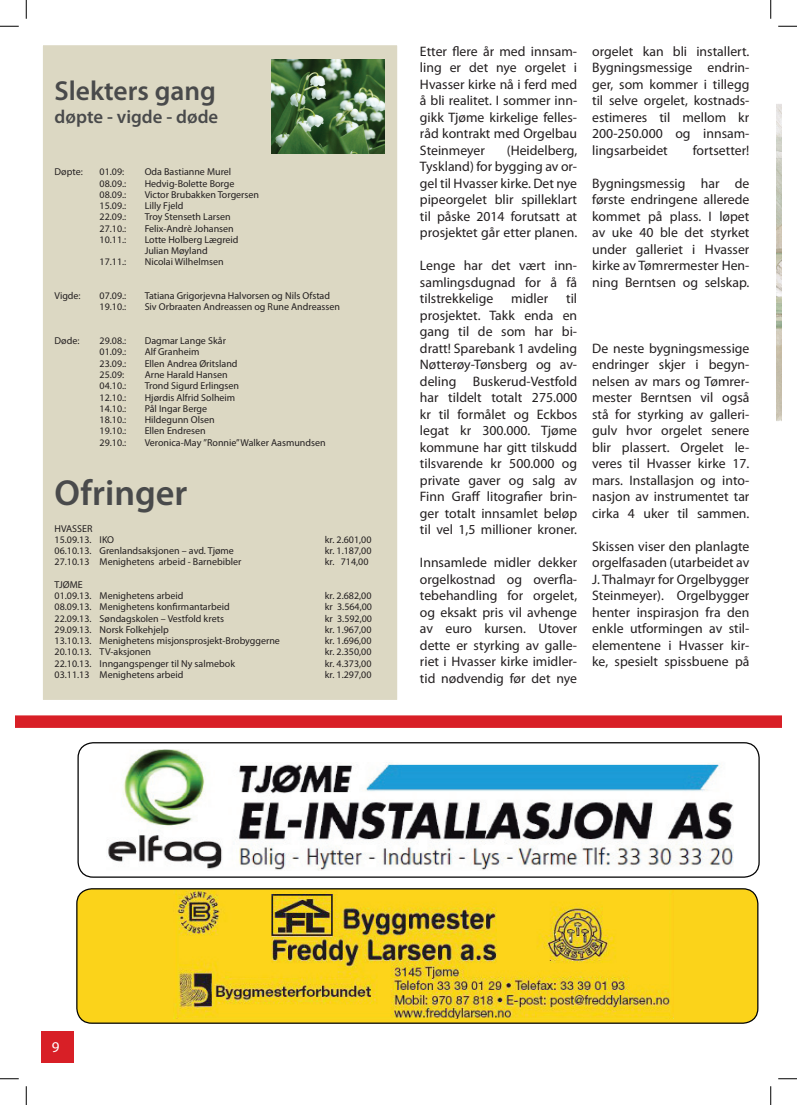
<style>
.page{position:relative;width:797px;height:1105px;background:#fff}
.page>*{position:absolute;margin:0;border:0;box-sizing:border-box;transform-origin:0 0}
.t1{font:600 36.25px "Myriad Pro";color:#494a4b}
.t2{font:600 27.5px "Myriad Pro";color:#494a4b}
.t3{font:600 18.75px "Myriad Pro";color:#494a4b}
.t4{font:15px "Myriad Pro";color:#fff}
.t5{font:13.75px/16.5px "Myriad Pro";color:#231f20;text-align:justify}
.t6{font:10px/11.2px "Myriad Pro";color:#231f20}
</style>
<div class="page">
<div style="left:42px;top:44px;width:356px;height:657px;background:#dcd8c3;border:1px solid #fff"></div>
<img style="left:272px;top:60px;width:112px;height:94px">
<div style="left:42px;top:1031px;width:32px;height:32px;background:#d81f26"></div>
<div style="left:16px;top:715px;width:765px;height:13px;background:#d81f26"></div>
<img style="left:108px;top:749px;width:625px;height:122px">
<div style="left:77px;top:742px;width:682px;height:136px;border:1px solid #000;border-radius:15px"></div>
<div style="left:77px;top:889px;width:680px;height:134px;background:#fbd31a;border-radius:15px"></div>
<div style="left:76px;top:888px;width:682px;height:136px;border:1px solid #000;border-radius:15px"></div>
<img style="left:174px;top:891px;width:499px;height:128px">
<img style="left:776px;top:104px;width:5px;height:317px">
<svg style="left:0;top:25px;width:19px;height:2px"></svg>
<svg style="left:778px;top:25px;width:19px;height:2px"></svg>
<svg style="left:0;top:1078px;width:19px;height:1px"></svg>
<svg style="left:778px;top:1078px;width:19px;height:1px"></svg>
<svg style="left:25px;top:0;width:2px;height:19px"></svg>
<svg style="left:25px;top:1086px;width:2px;height:19px"></svg>
<svg style="left:770px;top:0;width:1px;height:19px"></svg>
<svg style="left:770px;top:1086px;width:1px;height:19px"></svg>
<h2 class="t2" style="left:55px;top:73px;width:163px">Slekters gang</h2>
<h3 class="t3" style="left:55px;top:104px;width:165px">døpte - vigde - døde</h3>
<p class="t6" style="left:55px;top:166px;width:30px">Døpte:</p>
<p class="t6" style="left:100px;top:166px;width:40px">01.09: O</p>
<p class="t6" style="left:152px;top:166px;width:81px">da Bastianne Murel</p>
<p class="t6" style="left:100px;top:178px;width:28px">08.09.:</p>
<p class="t6" style="left:145px;top:178px;width:91px">Hedvig-Bolette Borge</p>
<p class="t6" style="left:100px;top:189px;width:28px">08.09.:</p>
<p class="t6" style="left:100px;top:189px;width:161px;text-indent:45px">Victor Brubakken Torgersen<br>15.09.: Lilly Fjeld<br>22.09.:</p>
<p class="t6" style="left:145px;top:211px;width:87px">Troy Stenseth Larsen</p>
<p class="t6" style="left:100px;top:223px;width:28px">27.10.:</p>
<p class="t6" style="left:145px;top:223px;width:91px">Felix-Andrè Johansen</p>
<p class="t6" style="left:100px;top:234px;width:140px">10.11.: Lotte Holberg Lægreid</p>
<p class="t6" style="left:145px;top:245px;width:65px">Julian Møyland</p>
<p class="t6" style="left:100px;top:256px;width:28px">17.11.:</p>
<p class="t6" style="left:145px;top:256px;width:80px">Nicolai Wilhelmsen</p>
<p class="t6" style="left:100px;top:290px;width:242px;text-indent:45px">Tatiana Grigorjevna Halvorsen og Nils Ofstad<br>19.10.: Siv Orbraaten Andreassen og Rune Andreassen</p>
<p class="t6" style="left:55px;top:290px;width:28px">Vigde:</p>
<p class="t6" style="left:100px;top:290px;width:28px">07.09.:</p>
<p class="t6" style="left:100px;top:335px;width:139px;text-indent:45px">Dagmar Lange Skår<br>01.09.: Alf Granheim<br>23.09.: Ellen Andrea Øritsland<br>25.09: A</p>
<p class="t6" style="left:55px;top:335px;width:26px">Døde:</p>
<p class="t6" style="left:100px;top:335px;width:28px">29.08.:</p>
<p class="t6" style="left:151px;top:369px;width:78px">rne Harald Hansen</p>
<p class="t6" style="left:100px;top:380px;width:28px">04.10.:</p>
<p class="t6" style="left:145px;top:380px;width:96px">Trond Sigurd Erlingsen</p>
<p class="t6" style="left:100px;top:391px;width:28px">12.10.:</p>
<p class="t6" style="left:145px;top:391px;width:92px">Hjørdis Alfrid Solheim</p>
<p class="t6" style="left:100px;top:403px;width:28px">14.10.:</p>
<p class="t6" style="left:145px;top:403px;width:64px">Pål Ingar Berge</p>
<p class="t6" style="left:100px;top:414px;width:28px">18.10.:</p>
<p class="t6" style="left:100px;top:414px;width:117px;text-indent:45px">Hildegunn Olsen<br>19.10.: Ellen Endresen<br>29.10.:</p>
<p class="t6" style="left:145px;top:436px;width:182px">Veronica-May ”Ronnie” Walker Aasmundsen</p>
<h1 class="t1" style="left:55px;top:470px;width:134px">Ofringer</h1>
<p class="t6" style="left:55px;top:522px;width:18px">HVASSE</p>
<p class="t6" style="left:55px;top:522px;width:74px;text-align:center">R<br>15.09.13. IKO</p>
<p class="t6" style="left:325px;top:534px;width:48px">kr. 2.601,00</p>
<p class="t6" style="left:55px;top:545px;width:181px">06.10.13. Grenlandsaksjonen – avd. Tjøme</p>
<p class="t6" style="left:325px;top:545px;width:48px">kr. 1.187,00</p>
<p class="t6" style="left:55px;top:556px;width:188px">27.10.13 Menighetens arbeid - Barnebibler</p>
<p class="t6" style="left:325px;top:556px;width:45px">kr. 714,00</p>
<p class="t6" style="left:55px;top:579px;width:130px">TJØME<br>01.09.13. Menighetens arbeid</p>
<p class="t6" style="left:325px;top:590px;width:48px">kr. 2.682,00</p>
<p class="t6" style="left:55px;top:601px;width:177px">08.09.13. Menighetens konfirmantarbeid</p>
<p class="t6" style="left:325px;top:601px;width:49px">kr 3.564,00</p>
<p class="t6" style="left:55px;top:612px;width:171px">22.09.13. Søndagskolen – Vestfold krets</p>
<p class="t6" style="left:325px;top:612px;width:49px">kr 3.592,00</p>
<p class="t6" style="left:55px;top:624px;width:116px">29.09.13. Norsk Folkehjelp</p>
<p class="t6" style="left:325px;top:624px;width:48px">kr. 1.967,00</p>
<p class="t6" style="left:55px;top:635px;width:227px">13.10.13. Menighetens misjonsprosjekt-Brobyggerne</p>
<p class="t6" style="left:325px;top:635px;width:48px">kr. 1.696,00</p>
<p class="t6" style="left:55px;top:646px;width:98px">20.10.13. TV-aksjonen</p>
<p class="t6" style="left:325px;top:646px;width:48px">kr. 2.350,00</p>
<p class="t6" style="left:55px;top:657px;width:182px">22.10.13. Inngangspenger til Ny salmebok</p>
<p class="t6" style="left:325px;top:657px;width:48px">kr. 4.373,00</p>
<p class="t6" style="left:55px;top:669px;width:130px">03.11.13 Menighetens arbeid</p>
<p class="t6" style="left:325px;top:669px;width:48px">kr. 1.297,00</p>
<p class="t5" style="left:420px;top:43px;width:159px">Etter flere år med innsam&shy;ling er det nye orgelet i Hvasser kirke nå i ferd med å bli realitet. I sommer inn&shy;gikk Tjøme kirkelige felles&shy;råd kontrakt med Orgelbau Steinmeyer</p>
<p class="t5" style="left:420px;top:142px;width:159px;text-indent:87px">(Heidelberg, Tyskland) for bygging av or&shy;gel til Hvasser kirke. Det nye pipeorgelet blir spilleklart til påske 2014 forutsatt at prosjektet går etter planen.</p>
<p class="t5" style="left:420px;top:257px;width:159px">Lenge har det vært inn&shy;samlingsdugnad for å få tilstrekkelige</p>
<p class="t5" style="left:420px;top:290px;width:159px;text-indent:146px">til prosjektet. Takk enda en gang til de som har bi&shy;dratt! Sparebank 1 avdeling Nøtterøy-Tønsberg og av&shy;deling Buskerud-Vestfold har tildelt totalt 275.000 kr til formålet og Eckbos legat kr 300.000. Tjøme kommune har gitt tilskudd tilsvarende kr 500.000 og private gaver og salg av Finn Graff litografier brin&shy;ger totalt innsamlet beløp til vel 1,5 millioner kroner.</p>
<p class="t5" style="left:420px;top:554px;width:159px">Innsamlede midler dekker orgelkostnad og overfla&shy;tebehandling for orgelet, og eksakt pris vil avhenge av euro kursen. Utover dette er styrking av galle&shy;riet i Hvasser kirke imidler&shy;tid nødvendig før det nye</p>
<p class="t5" style="left:511px;top:290px;width:39px">midler</p>
<p class="t5" style="left:592px;top:43px;width:159px">orgelet kan bli installert.<br>Bygningsmessige endrin&shy;ger, som kommer i tillegg til selve orgelet, kostnads&shy;estimeres til mellom kr 200-250.000 og innsam&shy;lingsarbeidet</p>
<p class="t5" style="left:692px;top:142px;width:58px">fortsetter!</p>
<p class="t5" style="left:592px;top:175px;width:159px">Bygningsmessig har de første endringene allerede kommet på plass. I løpet av uke 40 ble det styrket under galleriet i Hvasser kirke av Tømrermester Hen&shy;ning Berntsen og selskap.</p>
<p class="t5" style="left:592px;top:340px;width:159px">De neste bygningsmessige endringer skjer i begyn&shy;nelsen av mars og Tømrer&shy;mester Berntsen vil også stå for styrking av galleri&shy;gulv hvor orgelet senere blir plassert. Orgelet le&shy;veres til Hvasser kirke 17. mars. Installasjon og into&shy;nasjon av instrumentet tar cirka 4 uker til sammen.</p>
<p class="t5" style="left:592px;top:538px;width:159px">Skissen viser den planlagte orgelfasaden (utarbeidet av J. Thalmayr for Orgelbygger Steinmeyer). Orgelbygger henter inspirasjon fra den enkle utformingen av stil&shy;elementene i Hvasser kir&shy;ke, spesielt spissbuene på</p>
<p class="t4" style="left:47px;top:1039px;width:17px">1 39</p>
</div>
